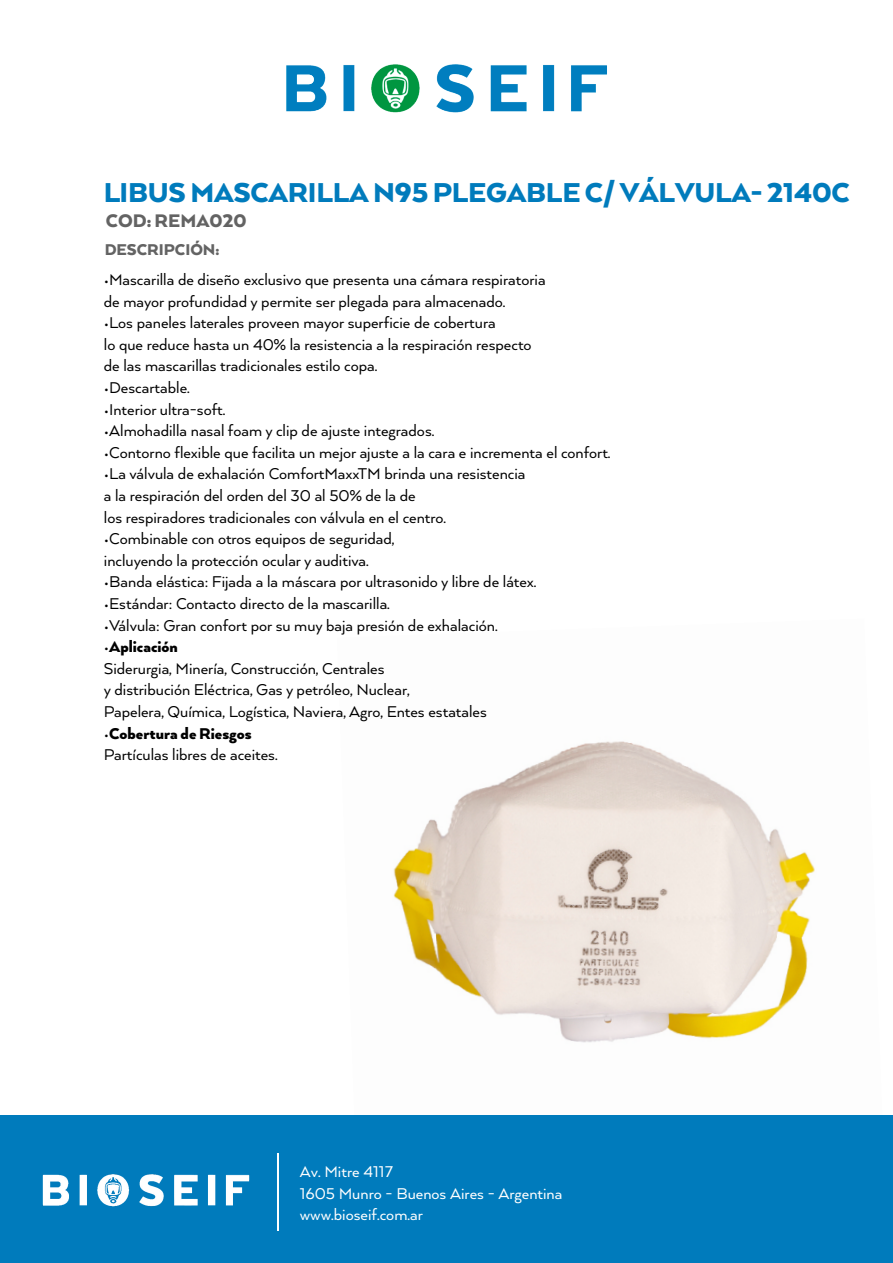
<style>
.page{position:relative;width:893px;height:1263px;background:#fff}
.page>*{position:absolute;margin:0;border:0;box-sizing:border-box;transform-origin:0 0}
.t1{font:900 31.5px "Arquitecta";letter-spacing:-.01em;color:#007bbc}
.t2{font:900 21px "Arquitecta";color:#636363}
.t3{font:18px/21.6px "Arquitecta";color:#000}
.t4{font:18px/21.6px "Arquitecta";color:#fff}
.t5{font:900 18px "Arquitecta";color:#636363}
.s1{font-weight:900}
</style>
<div class="page">
<img style="left:393px;top:741px;width:422px;height:302px">
<div style="left:0;top:1115px;width:893px;height:148px;background:#007bbc"></div>
<img style="left:42px;top:1174px;width:208px;height:33px">
<hr style="left:277px;top:1154px;width:2px;height:77px;background:#fff">
<img style="left:286px;top:64px;width:321px;height:49px">
<h1 class="t1" style="left:103px;top:173px;width:748px">LIBUS MASCARILLA N95 PLEGABLE C/ VÁLVULA- 2140C</h1>
<p class="t2" style="left:106px;top:207px;width:142px">COD: REMA020</p>
<p class="t5" style="left:104px;top:238px;width:116px">DESCRIPCIÓN:</p>
<p class="t3" style="left:104px;top:268px;width:443px">•Mascarilla de diseño exclusivo que presenta una cámara respiratoria de mayor profundidad y permite ser plegada para almacenado.</p>
<p class="t3" style="left:104px;top:311px;width:429px">•Los paneles laterales proveen mayor superficie de cobertura<br>lo que reduce hasta un 40% la resistencia a la respiración respecto de las mascarillas tradicionales estilo copa.</p>
<p class="t3" style="left:104px;top:376px;width:87px">•Descartable.</p>
<p class="t3" style="left:104px;top:398px;width:123px">•Interior ultra-soft.</p>
<p class="t3" style="left:104px;top:419px;width:332px">•Almohadilla nasal foam y clip de ajuste integrados.</p>
<p class="t3" style="left:104px;top:441px;width:508px">•Contorno flexible que facilita un mejor ajuste a la cara e incrementa el confort.</p>
<p class="t3" style="left:104px;top:463px;width:423px">•La válvula de exhalación ComfortMaxxTM brinda una resistencia a la respiración del orden del 30 al 50% de la de<br>los respiradores tradicionales con válvula en el centro.</p>
<p class="t3" style="left:104px;top:527px;width:292px">•Combinable con otros equipos de seguridad, incluyendo la protección ocular y auditiva.</p>
<p class="t3" style="left:104px;top:571px;width:434px">•Banda elástica: Fijada a la máscara por ultrasonido y libre de látex.</p>
<p class="t3" style="left:104px;top:592px;width:287px">•Estándar: Contacto directo de la mascarilla.</p>
<p class="t3" style="left:104px;top:614px;width:395px">•Válvula: Gran confort por su muy baja presión de exhalación.</p>
<p class="t3" style="left:104px;top:635px;width:384px">•<span class="s1">Aplicación<br></span>Siderurgia, Minería, Construcción, Centrales<br>y distribución Eléctrica, Gas y petróleo, Nuclear,<br>Papelera, Química, Logística, Naviera, Agro, Entes estatales</p>
<p class="t3" style="left:104px;top:722px;width:175px">•<span class="s1">Cobertura de Riesgos<br></span>Partículas libres de aceites.</p>
<p class="t4" style="left:300px;top:1160px;width:264px">Av. Mitre 4117<br>1605 Munro - Buenos Aires - Argentina www.bioseif.com.ar</p>
</div>
